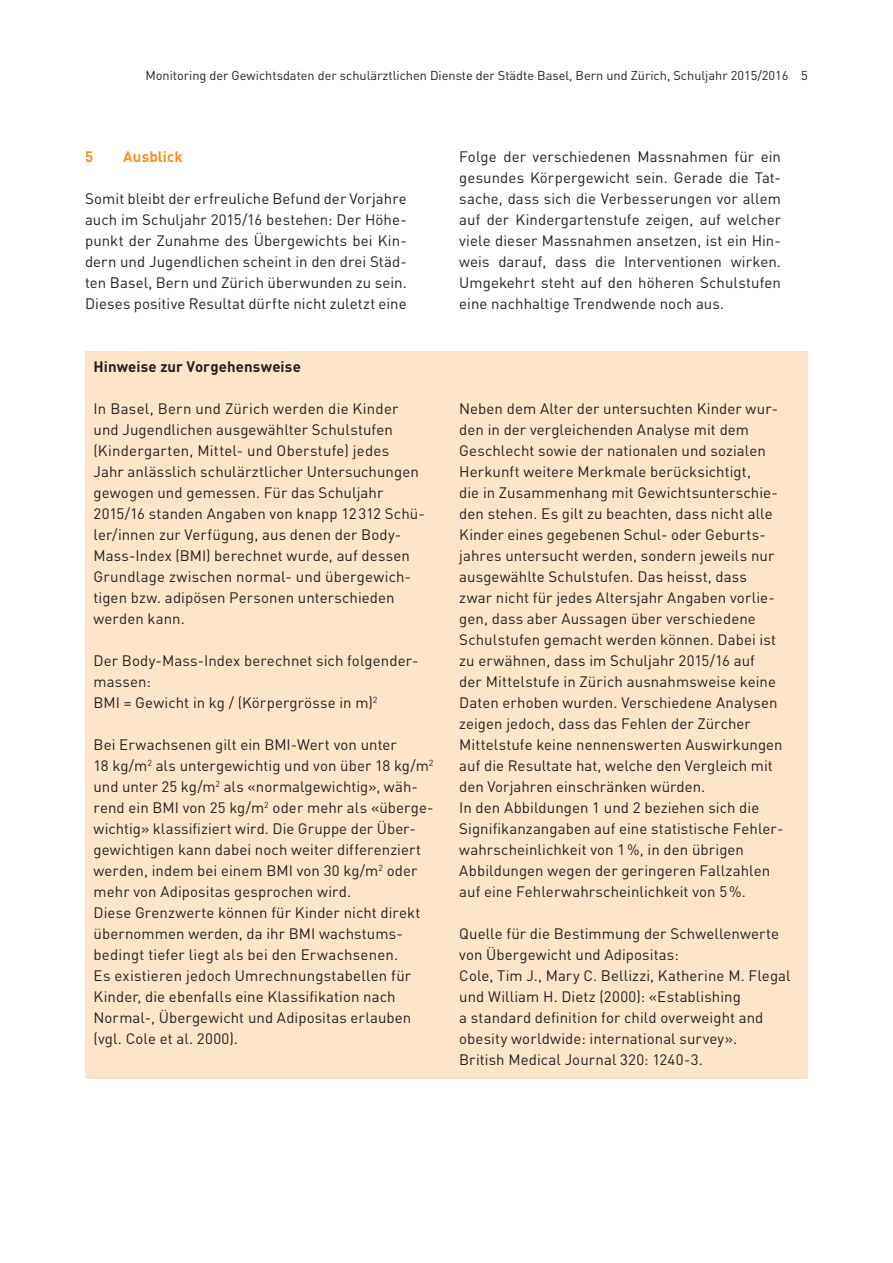
<style>
.page{position:relative;width:893px;height:1263px;background:#fff}
.page>*{position:absolute;margin:0;border:0;box-sizing:border-box;transform-origin:0 0}
.t1{font:15px/21px "DINOT";letter-spacing:.005em;color:#231f20}
.t2{font:700 15px "DINOT";letter-spacing:.005em;color:#231f20}
.t3{font:700 15px "DINOT";letter-spacing:.01em;color:#f7931d}
.t4{font:12.75px "DINOT";color:#231f20}
</style>
<div class="page">
<div style="left:85px;top:351px;width:723px;height:728px;background:#fee5ca"></div>
<p class="t4" style="left:145px;top:66px;width:664px">Monitoring der Gewichtsdaten der schulärztlichen Dienste der Städte Basel, Bern und Zürich, Schuljahr 2015/2016 5</p>
<p class="t3" style="left:85px;top:146px;width:10px">5</p>
<p class="t3" style="left:123px;top:146px;width:61px">Ausblick</p>
<p class="t1" style="left:85px;top:187px;width:323px;text-align:justify">Somit bleibt der erfreuliche Befund der Vorjahre auch im Schuljahr 2015/16 bestehen: Der Höhe&shy;punkt der Zunahme des Übergewichts bei Kin&shy;dern und Jugendlichen scheint in den drei Städ&shy;ten Basel, Bern und Zürich überwunden zu sein.<br>Dieses positive Resultat dürfte nicht zuletzt eine</p>
<p class="t2" style="left:94px;top:356px;width:209px">Hinweise zur Vorgehensweise</p>
<p class="t1" style="left:94px;top:397px;width:333px">In Basel, Bern und Zürich werden die Kinder und Jugendlichen ausgewählter Schulstufen (Kindergarten, Mittel- und Oberstufe) jedes<br>Jahr anlässlich schulärztlicher Untersuchungen gewogen und gemessen. Für das Schuljahr 2015/16 standen Angaben von knapp 12312 Schü&shy;ler/innen zur Verfügung, aus denen der Body-Mass-Index (BMI) berechnet wurde, auf dessen Grundlage zwischen normal- und übergewich&shy;tigen bzw. adipösen Personen unterschieden werden kann.</p>
<p class="t1" style="left:94px;top:649px;width:324px">Der Body-Mass-Index berechnet sich folgender&shy;massen:<br>BMI = Gewicht in kg / (Körpergrösse in m)<sup>2</sup></p>
<p class="t1" style="left:94px;top:733px;width:342px">Bei Erwachsenen gilt ein BMI-Wert von unter<br>18 kg/m<sup>2</sup> als untergewichtig und von über 18 kg/m<sup>2 </sup>und unter 25 kg/m<sup>2</sup> als «normalgewichtig», wäh&shy;rend ein BMI von 25 kg/m<sup>2</sup> oder mehr als «überge&shy;wichtig» klassifiziert wird. Die Gruppe der Über&shy;gewichtigen kann dabei noch weiter differenziert werden, indem bei einem BMI von 30 kg/m<sup>2</sup> oder mehr von Adipositas gesprochen wird.<br>Diese Grenzwerte können für Kinder nicht direkt übernommen werden, da ihr BMI wachstums&shy;bedingt tiefer liegt als bei den Erwachsenen.<br>Es existieren jedoch Umrechnungstabellen für Kinder, die ebenfalls eine Klassifikation nach Normal-, Übergewicht und Adipositas erlauben (vgl. Cole et al. 2000).</p>
<p class="t1" style="left:459px;top:145px;width:323px;text-align:justify">Folge der verschiedenen Massnahmen für ein gesundes Körpergewicht sein. Gerade die Tat&shy;sache, dass sich die Verbesserungen vor allem auf der Kindergartenstufe zeigen, auf welcher viele dieser Massnahmen ansetzen, ist ein Hin&shy;weis darauf, dass die Interventionen wirken.<br>Umgekehrt steht auf den höheren Schulstufen eine nachhaltige Trendwende noch aus.</p>
<p class="t1" style="left:459px;top:397px;width:326px">Neben dem Alter der untersuchten Kinder wur&shy;den in der vergleichenden Analyse mit dem Geschlecht sowie der nationalen und sozialen Herkunft weitere Merkmale berücksichtigt,<br>die in Zusammenhang mit Gewichtsunterschie&shy;den stehen. Es gilt zu beachten, dass nicht alle Kinder eines gegebenen Schul- oder Geburts&shy;jahres untersucht werden, sondern jeweils nur ausgewählte Schulstufen. Das heisst, dass zwar nicht für jedes Altersjahr Angaben vorlie&shy;gen, dass aber Aussagen über verschiedene Schulstufen gemacht werden können. Dabei ist zu erwähnen, dass im Schuljahr 2015/16 auf<br>der Mittelstufe in Zürich ausnahmsweise keine Daten erhoben wurden. Verschiedene Analysen zeigen jedoch, dass das Fehlen der Zürcher Mittelstufe keine nennenswerten Auswirkungen auf die Resultate hat, welche den Vergleich mit den Vorjahren einschränken würden.<br>In den Abbildungen 1 und 2 beziehen sich die Signifikanzangaben auf eine statistische Fehler&shy;wahrscheinlichkeit von 1%, in den übrigen Abbildungen wegen der geringeren Fallzahlen auf eine Fehlerwahrscheinlichkeit von 5%.</p>
<p class="t1" style="left:459px;top:922px;width:333px">Quelle für die Bestimmung der Schwellenwerte von Übergewicht und Adipositas:<br>Cole, Tim J., Mary C. Bellizzi, Katherine M. Flegal und William H. Dietz (2000): «Establishing<br>a standard definition for child overweight and obesity worldwide: international survey».<br>British Medical Journal 320: 1240-3.</p>
</div>
